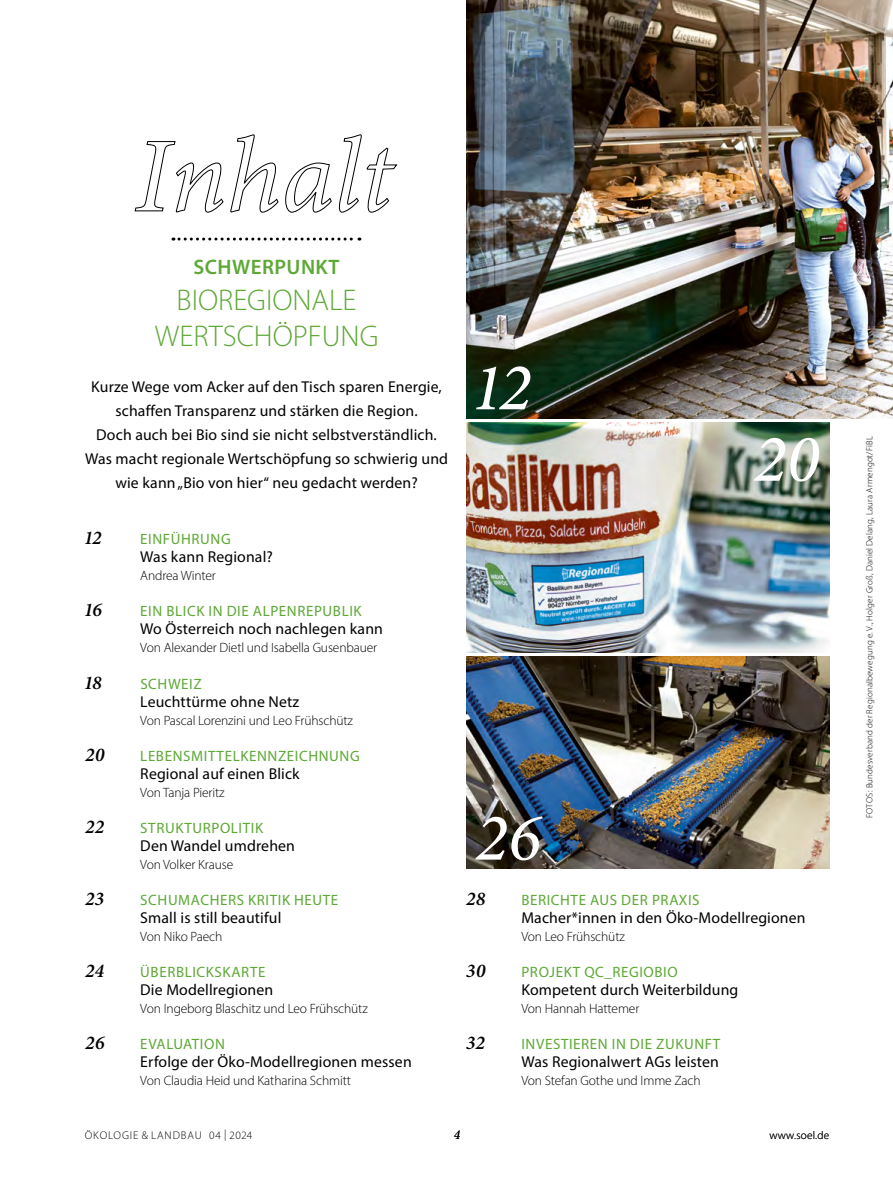
<style>
.page{position:relative;width:893px;height:1191px;background:#fff}
.page>*{position:absolute;margin:0;border:0;box-sizing:border-box;transform-origin:0 0}
.t1{font:italic 500 67.5px "Minion Pro";color:#fff}
.t2{font:300 30px/36px "Myriad Pro";color:#5ea836;text-align:center}
.t3{font:600 21px "Myriad Pro";letter-spacing:.02em;color:#5ea836}
.t4{font:italic 600 19.5px "Minion Pro";letter-spacing:.015em;color:#000}
.t5{font:15.75px/24px "Myriad Pro";letter-spacing:.01em;color:#000;text-align:center}
.t6{font:15px "Myriad Pro";letter-spacing:.04em;color:#5ea836}
.t7{font:300 13.5px "Myriad Pro";letter-spacing:-.01em;color:#000}
.t8{font:italic 13.5px "Minion Pro";color:#000}
.t9{font:300 11.25px "Myriad Pro";letter-spacing:.08em;color:#000}
.t10{font:300 11.25px "Myriad Pro";letter-spacing:.02em;color:#000}
.t11{font:300 9px "Myriad Pro";letter-spacing:.015em;color:#000}
</style>
<div class="page">
<svg style="left:134px;top:134px;width:264px;height:79px"></svg>
<svg style="left:173px;top:237px;width:187px;height:3px"></svg>
<img style="left:466px;top:0;width:427px;height:418px">
<img style="left:466px;top:423px;width:363px;height:229px">
<img style="left:466px;top:656px;width:363px;height:212px">
<h3 class="t3" style="left:194px;top:254px;width:148px">SCHWERPUNKT</h3>
<h2 class="t2" style="left:155px;top:282px;width:225px">BIOREGIONALE<br>WERTSCHÖPFUNG</h2>
<p class="t5" style="left:85px;top:374px;width:365px">Kurze Wege vom Acker auf den Tisch sparen Energie, schaffen Transparenz und stärken die Region.<br>Doch auch bei Bio sind sie nicht selbstverständlich.<br>Was macht regionale Wertschöpfung so schwierig und wie kann „Bio von hier“ neu gedacht werden?</p>
<p class="t4" style="left:85px;top:524px;width:18px">12</p>
<p class="t6" style="left:140px;top:530px;width:92px">EINFÜHRUNG</p>
<p class="t5" style="left:140px;top:545px;width:134px">Was kann Regional?</p>
<p class="t7" style="left:140px;top:568px;width:77px">Andrea Winter</p>
<p class="t4" style="left:85px;top:596px;width:19px">16</p>
<p class="t6" style="left:140px;top:602px;width:223px">EIN BLICK IN DIE ALPENREPUBLIK</p>
<p class="t5" style="left:140px;top:617px;width:244px">Wo Österreich noch nachlegen kann</p>
<p class="t7" style="left:140px;top:640px;width:238px">Von Alexander Dietl und Isabella Gusenbauer</p>
<p class="t4" style="left:85px;top:668px;width:18px">18</p>
<p class="t6" style="left:140px;top:674px;width:63px">SCHWEIZ</p>
<p class="t5" style="left:140px;top:689px;width:160px">Leuchttürme ohne Netz</p>
<p class="t7" style="left:140px;top:712px;width:214px">Von Pascal Lorenzini und Leo Frühschütz</p>
<p class="t4" style="left:85px;top:740px;width:21px">20</p>
<p class="t6" style="left:140px;top:746px;width:221px">LEBENSMITTELKENNZEICHNUNG</p>
<p class="t5" style="left:140px;top:761px;width:161px">Regional auf einen Blick</p>
<p class="t7" style="left:140px;top:784px;width:86px">Von Tanja Pieritz</p>
<p class="t4" style="left:85px;top:812px;width:21px">22</p>
<p class="t6" style="left:140px;top:818px;width:124px">STRUKTURPOLITIK</p>
<p class="t5" style="left:140px;top:833px;width:156px">Den Wandel umdrehen</p>
<p class="t7" style="left:140px;top:856px;width:94px">Von Volker Krause</p>
<p class="t4" style="left:85px;top:884px;width:20px">23</p>
<p class="t6" style="left:140px;top:890px;width:199px">SCHUMACHERS KRITIK HEUTE</p>
<p class="t5" style="left:140px;top:905px;width:143px">Small is still beautiful</p>
<p class="t7" style="left:140px;top:928px;width:84px">Von Niko Paech</p>
<p class="t4" style="left:85px;top:956px;width:21px">24</p>
<p class="t6" style="left:140px;top:962px;width:127px">ÜBERBLICKSKARTE</p>
<p class="t5" style="left:140px;top:977px;width:134px">Die Modellregionen</p>
<p class="t7" style="left:140px;top:1000px;width:229px">Von Ingeborg Blaschitz und Leo Frühschütz</p>
<p class="t4" style="left:85px;top:1028px;width:21px">26</p>
<p class="t6" style="left:140px;top:1034px;width:86px">EVALUATION</p>
<p class="t5" style="left:140px;top:1049px;width:273px">Erfolge der Öko-Modellregionen messen</p>
<p class="t7" style="left:140px;top:1072px;width:212px">Von Claudia Heid und Katharina Schmitt</p>
<h1 class="t1" style="left:475px;top:341px;width:57px">12</h1>
<h1 class="t1" style="left:475px;top:791px;width:68px">26</h1>
<h1 class="t1" style="left:754px;top:413px;width:67px">20</h1>
<p class="t4" style="left:466px;top:884px;width:21px">28</p>
<p class="t6" style="left:521px;top:890px;width:180px">BERICHTE AUS DER PRAXIS</p>
<p class="t5" style="left:521px;top:905px;width:286px">Macher*innen in den Öko-Modellregionen</p>
<p class="t7" style="left:521px;top:928px;width:105px">Von Leo Frühschütz</p>
<p class="t4" style="left:466px;top:956px;width:21px">30</p>
<p class="t6" style="left:521px;top:962px;width:158px">PROJEKT QC_REGIOBIO</p>
<p class="t5" style="left:521px;top:977px;width:219px">Kompetent durch Weiterbildung</p>
<p class="t7" style="left:521px;top:1000px;width:119px">Von Hannah Hattemer</p>
<p class="t4" style="left:466px;top:1028px;width:20px">32</p>
<p class="t6" style="left:521px;top:1034px;width:200px">INVESTIEREN IN DIE ZUKUNFT</p>
<p class="t5" style="left:521px;top:1049px;width:199px">Was Regionalwert AGs leisten</p>
<p class="t7" style="left:521px;top:1072px;width:181px">Von Stefan Gothe und Imme Zach</p>
<p class="t9" style="left:85px;top:1128px;width:169px">ÖKOLOGIE &amp; LANDBAU 04 | 2024</p>
<p class="t8" style="left:454px;top:1125px;width:8px">4</p>
<p class="t10" style="left:769px;top:1128px;width:61px">www.soel.de</p>
<p class="t11" style="left:864px;top:818px;width:383px;rotate:-90deg">FOTOS: Bundesverband der Regionalbewegung e. V., Holger Groß, Daniel Delang, Laura Armengot/FiBL</p>
</div>
